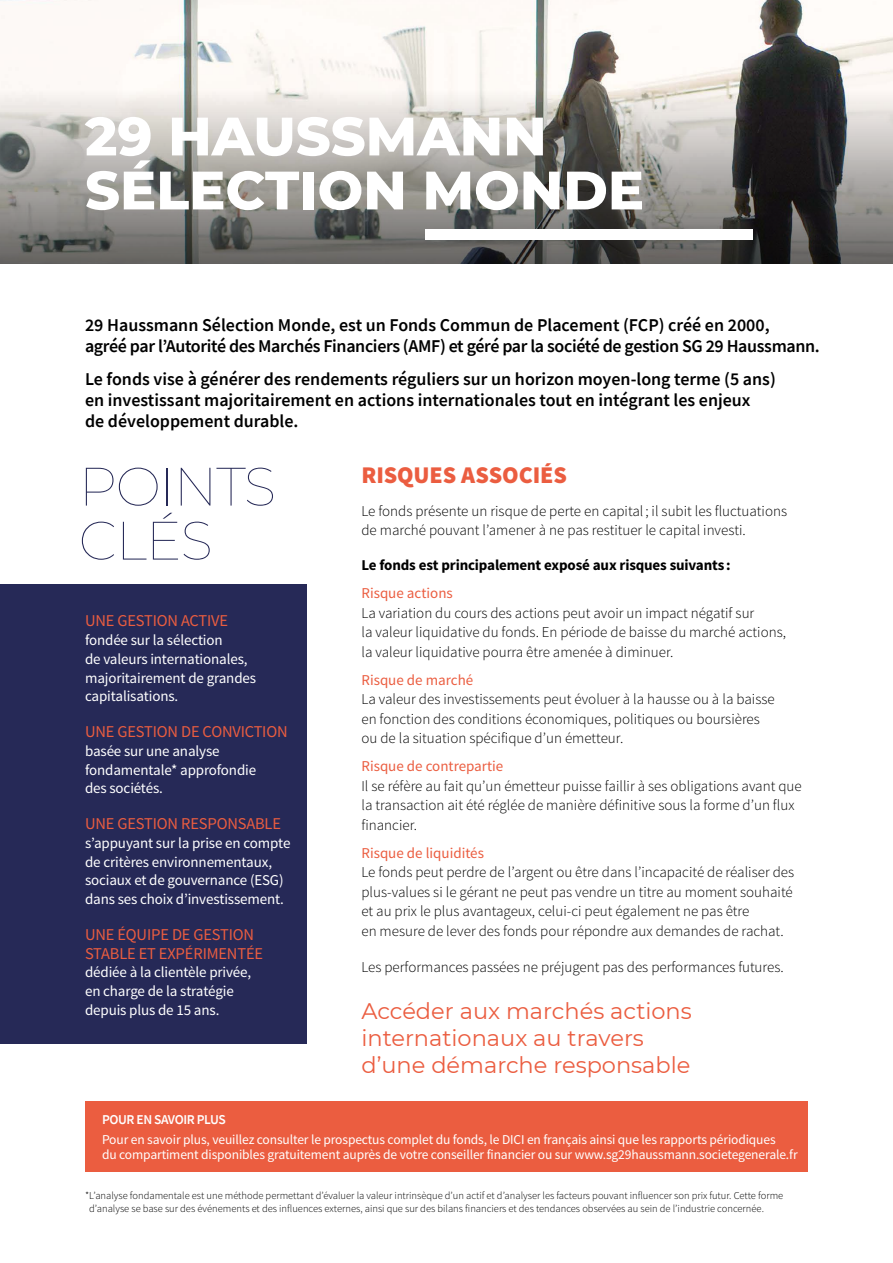
<style>
.page{position:relative;width:893px;height:1263px;background:#fff}
.page>*{position:absolute;margin:0;border:0;box-sizing:border-box;transform-origin:0 0}
.t1{font:800 54px/54px "Montserrat";color:#fff}
.t2{font:100 54px/54px "Montserrat";letter-spacing:-.025em;color:#262957}
.t3{font:900 24px "Source Sans Pro";letter-spacing:-.005em;color:#eb5d40}
.t4{font:22.5px/27px "Montserrat";color:#eb5d40}
.t5{font:600 18px/21px "Source Sans Pro";color:#000}
.t6{font:600 18px/21px "Source Sans Pro";letter-spacing:-.02em;color:#000}
.t7{font:16.5px/18.8px "Source Sans Pro";letter-spacing:-.01em;color:#eb5d40}
.t8{font:300 15px/19.5px "Source Sans Pro";color:#000}
.t9{font:15px/18.8px "Source Sans Pro";letter-spacing:-.01em;color:#fff}
.t10{font:15px "Source Sans Pro";color:#eb5d40}
.t11{font:700 15px "Source Sans Pro";letter-spacing:-.01em;color:#000}
.t12{font:13.5px/15.8px "Source Sans Pro";letter-spacing:-.01em;color:#fff}
.t13{font:600 13.5px "Source Sans Pro";letter-spacing:-.03em;color:#fff}
.t14{font:300 10.5px/12.8px "Source Sans Pro";color:#000}
</style>
<div class="page">
<div style="left:0;top:585px;width:306px;height:459px;background:#262957"></div>
<img style="left:0;top:0;width:893px;height:89px">
<div style="left:85px;top:1101px;width:723px;height:70px;background:#eb5d40"></div>
<svg style="left:0;top:89px;width:893px;height:175px;background:#8a8885"></svg>
<div style="left:425px;top:229px;width:328px;height:11px;background:#fff"></div>
<h1 class="t1" style="left:85px;top:106px;width:561px">29 HAUSSMANN<br>SÉLECTION MONDE</h1>
<p class="t6" style="left:85px;top:314px;width:736px">29 Haussmann Sélection Monde, est un Fonds Commun de Placement (FCP) créé en 2000,<br>agréé par l’Autorité des Marchés Financiers (AMF) et géré par la société de gestion SG 29 Haussmann.</p>
<p class="t5" style="left:85px;top:369px;width:692px">Le fonds vise à générer des rendements réguliers sur un horizon moyen-long terme (5 ans) en investissant majoritairement en actions internationales tout en intégrant les enjeux<br>de développement durable.</p>
<h1 class="t2" style="left:79px;top:458px;width:199px">POINTS<br>CLÉS</h1>
<p class="t7" style="left:85px;top:612px;width:145px">UNE GESTION ACTIVE</p>
<p class="t9" style="left:85px;top:631px;width:173px">fondée sur la sélection<br>de valeurs internationales, majoritairement de grandes capitalisations.</p>
<p class="t7" style="left:85px;top:722px;width:204px">UNE GESTION DE CONVICTION</p>
<p class="t9" style="left:85px;top:742px;width:173px">basée sur une analyse fondamentale* approfondie des sociétés.</p>
<p class="t7" style="left:85px;top:814px;width:197px">UNE GESTION RESPONSABLE</p>
<p class="t9" style="left:85px;top:834px;width:207px">s’appuyant sur la prise en compte de critères environnementaux, sociaux et de gouvernance (ESG) dans ses choix d’investissement.</p>
<p class="t7" style="left:85px;top:925px;width:180px">UNE ÉQUIPE DE GESTION<br>STABLE ET EXPÉRIMENTÉE</p>
<p class="t9" style="left:85px;top:963px;width:168px">dédiée à la clientèle privée, en charge de la stratégie depuis plus de 15 ans.</p>
<h2 class="t3" style="left:361px;top:460px;width:207px">RISQUES ASSOCIÉS</h2>
<p class="t8" style="left:361px;top:501px;width:427px">Le fonds présente un risque de perte en capital ; il subit les fluctuations de marché pouvant l’amener à ne pas restituer le capital investi.</p>
<p class="t11" style="left:361px;top:555px;width:371px">Le fonds est principalement exposé aux risques suivants:</p>
<p class="t10" style="left:361px;top:584px;width:93px">Risque actions</p>
<p class="t8" style="left:361px;top:603px;width:426px">La variation du cours des actions peut avoir un impact négatif sur<br>la valeur liquidative du fonds. En période de baisse du marché actions, la valeur liquidative pourra être amenée à diminuer.</p>
<p class="t10" style="left:361px;top:670px;width:113px">Risque de marché</p>
<p class="t8" style="left:361px;top:689px;width:415px">La valeur des investissements peut évoluer à la hausse ou à la baisse en fonction des conditions économiques, politiques ou boursières ou de la situation spécifique d’un émetteur.</p>
<p class="t10" style="left:361px;top:757px;width:143px">Risque de contrepartie</p>
<p class="t8" style="left:361px;top:776px;width:442px">Il se réfère au fait qu’un émetteur puisse faillir à ses obligations avant que la transaction ait été réglée de manière définitive sous la forme d’un flux financier.</p>
<p class="t10" style="left:361px;top:843px;width:124px">Risque de liquidités</p>
<p class="t8" style="left:361px;top:862px;width:434px">Le fonds peut perdre de l’argent ou être dans l’incapacité de réaliser des plus-values si le gérant ne peut pas vendre un titre au moment souhaité et au prix le plus avantageux, celui-ci peut également ne pas être<br>en mesure de lever des fonds pour répondre aux demandes de rachat.</p>
<p class="t8" style="left:361px;top:957px;width:424px">Les performances passées ne préjugent pas des performances futures.</p>
<h3 class="t4" style="left:361px;top:997px;width:332px">Accéder aux marchés actions internationaux au travers d’une démarche responsable</h3>
<p class="t13" style="left:102px;top:1110px;width:125px">POUR EN SAVOIR PLUS</p>
<p class="t12" style="left:102px;top:1131px;width:697px">Pour en savoir plus, veuillez consulter le prospectus complet du fonds, le DICI en français ainsi que les rapports périodiques<br>du compartiment disponibles gratuitement auprès de votre conseiller financier ou sur www.sg29haussmann.societegenerale.fr</p>
<p class="t14" style="left:89px;top:1189px;width:696px;text-indent:-4px">*L’analyse fondamentale est une méthode permettant d’évaluer la valeur intrinsèque d’un actif et d’analyser les facteurs pouvant influencer son prix futur. Cette forme d’analyse se base sur des événements et des influences externes, ainsi que sur des bilans financiers et des tendances observées au sein de l’industrie concernée.</p>
</div>
